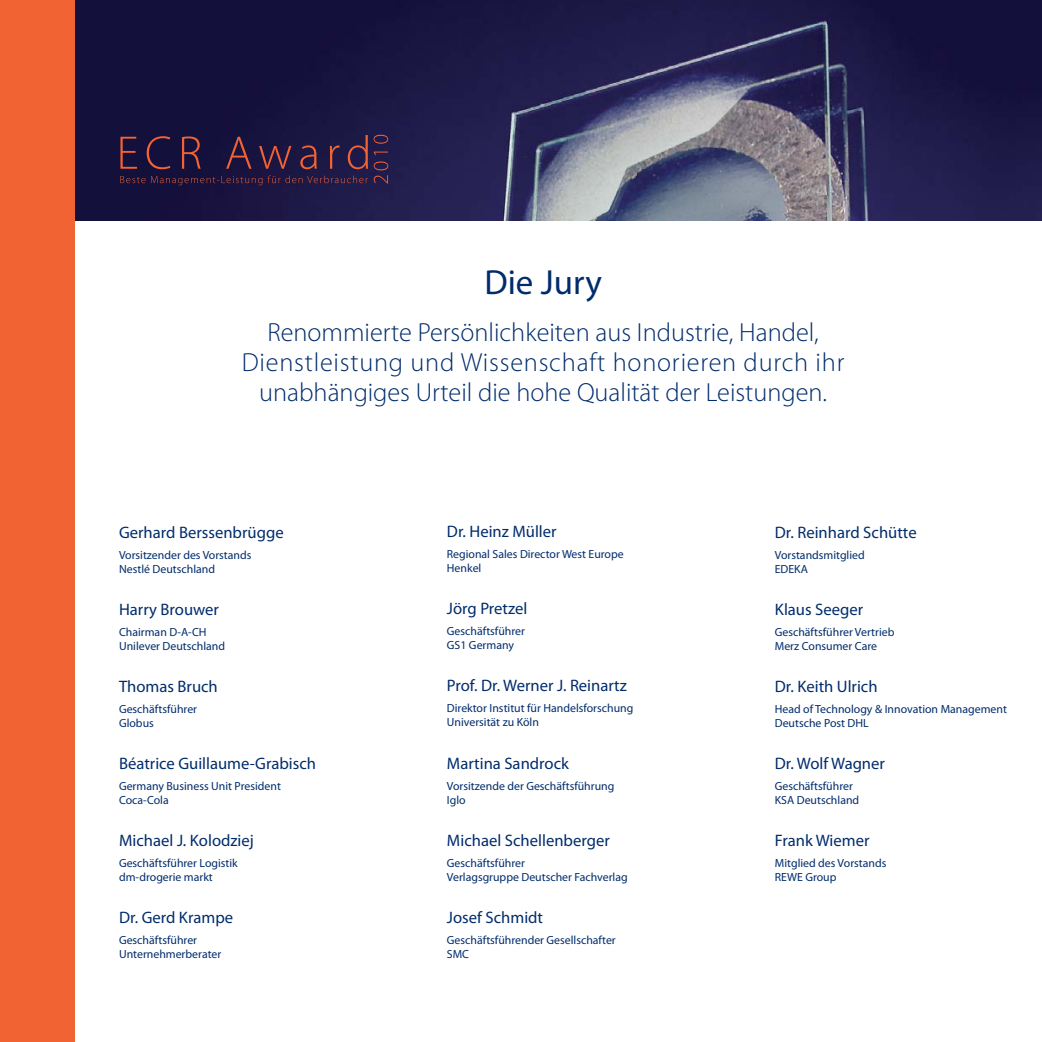
<style>
.page{position:relative;width:1042px;height:1042px;background:#fff}
.page>*{position:absolute;margin:0;border:0;box-sizing:border-box;transform-origin:0 0}
.t1{font:35px "Myriad Pro";color:#002c6c}
.t2{font:300 26.25px/29.8px "Myriad Pro";color:#002c6c;text-align:center}
.t3{font:16.62px "Myriad Pro";color:#002c6c}
.t4{font:11.9px/14px "Myriad Pro";color:#002c6c}
</style>
<div class="page">
<img style="left:74px;top:0;width:968px;height:220px">
<div style="left:0;top:0;width:74px;height:1042px;background:#f26334"></div>
<svg style="left:120px;top:135px;width:268px;height:50px"></svg>
<h1 class="t1" style="left:484px;top:269px;width:119px">Die Jury</h1>
<h2 class="t2" style="left:242px;top:320px;width:604px">Renommierte Persönlichkeiten aus Industrie, Handel,<br>Dienstleistung und Wissenschaft honorieren durch ihr unabhängiges Urteil die hohe Qualität der Leistungen.</h2>
<h3 class="t3" style="left:119px;top:526px;width:166px">Gerhard Berssenbrügge</h3>
<p class="t4" style="left:119px;top:549px;width:134px">Vorsitzender des Vorstands<br>Nestlé Deutschland</p>
<h3 class="t3" style="left:119px;top:603px;width:101px">Harry Brouwer</h3>
<p class="t4" style="left:119px;top:626px;width:107px">Chairman D-A-CH<br>Unilever Deutschland</p>
<h3 class="t3" style="left:119px;top:680px;width:100px">Thomas Bruch</h3>
<p class="t4" style="left:119px;top:703px;width:80px">Geschäftsführer<br>Globus</p>
<h3 class="t3" style="left:119px;top:757px;width:198px">Béatrice Guillaume-Grabisch</h3>
<p class="t4" style="left:119px;top:780px;width:163px">Germany Business Unit President<br>Coca-Cola</p>
<h3 class="t3" style="left:119px;top:834px;width:136px">Michael J. Kolodziej</h3>
<p class="t4" style="left:119px;top:857px;width:120px">Geschäftsführer Logistik dm-drogerie markt</p>
<h3 class="t3" style="left:119px;top:911px;width:116px">Dr. Gerd Krampe</h3>
<p class="t4" style="left:119px;top:934px;width:104px">Geschäftsführer<br>Unternehmerberater</p>
<h3 class="t3" style="left:447px;top:525px;width:111px">Dr. Heinz Müller</h3>
<p class="t4" style="left:447px;top:549px;width:178px">Regional Sales Director West Europe<br>Henkel</p>
<h3 class="t3" style="left:447px;top:602px;width:82px">Jörg Pretzel</h3>
<p class="t4" style="left:447px;top:626px;width:80px">Geschäftsführer<br>GS1 Germany</p>
<h3 class="t3" style="left:447px;top:679px;width:181px">Prof. Dr. Werner J. Reinartz</h3>
<p class="t4" style="left:447px;top:703px;width:188px">Direktor Institut für Handelsforschung<br>Universität zu Köln</p>
<h3 class="t3" style="left:447px;top:756px;width:123px">Martina Sandrock</h3>
<p class="t4" style="left:447px;top:780px;width:169px">Vorsitzende der Geschäftsführung<br>Iglo</p>
<h3 class="t3" style="left:447px;top:833px;width:164px">Michael Schellenberger</h3>
<p class="t4" style="left:447px;top:857px;width:182px">Geschäftsführer<br>Verlagsgruppe Deutscher Fachverlag</p>
<h3 class="t3" style="left:447px;top:910px;width:98px">Josef Schmidt</h3>
<p class="t4" style="left:447px;top:934px;width:170px">Geschäftsführender Gesellschafter<br>SMC</p>
<h3 class="t3" style="left:775px;top:526px;width:143px">Dr. Reinhard Schütte</h3>
<p class="t4" style="left:775px;top:549px;width:91px">Vorstandsmitglied<br>EDEKA</p>
<h3 class="t3" style="left:775px;top:603px;width:90px">Klaus Seeger</h3>
<p class="t4" style="left:775px;top:626px;width:121px">Geschäftsführer Vertrieb<br>Merz Consumer Care</p>
<h3 class="t3" style="left:775px;top:680px;width:104px">Dr. Keith Ulrich</h3>
<p class="t4" style="left:775px;top:703px;width:234px">Head of Technology &amp; Innovation Management<br>Deutsche Post DHL</p>
<h3 class="t3" style="left:775px;top:757px;width:112px">Dr. Wolf Wagner</h3>
<p class="t4" style="left:775px;top:780px;width:86px">Geschäftsführer<br>KSA Deutschland</p>
<h3 class="t3" style="left:775px;top:834px;width:96px">Frank Wiemer</h3>
<p class="t4" style="left:775px;top:857px;width:113px">Mitglied des Vorstands<br>REWE Group</p>
</div>
